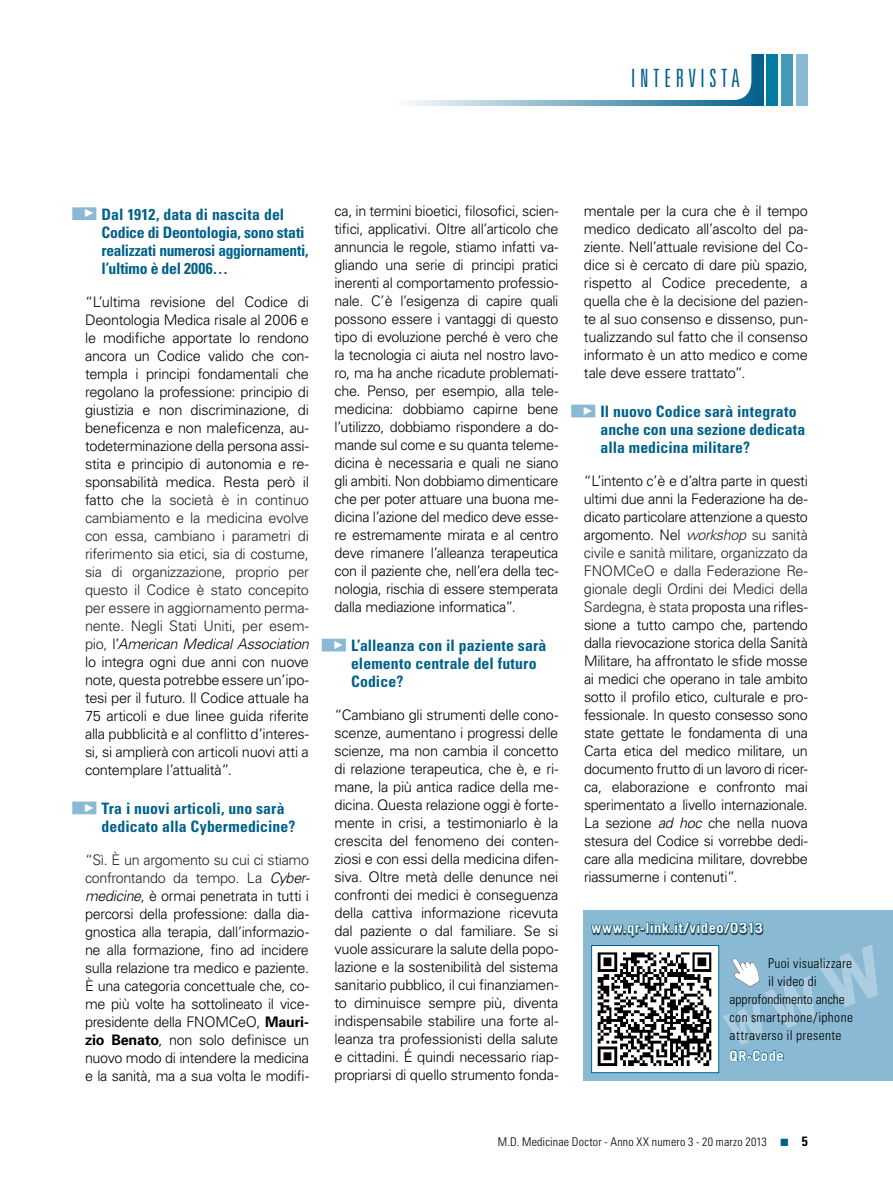
<style>
.page{position:relative;width:893px;height:1191px;background:#fff}
.page>*{position:absolute;margin:0;border:0;box-sizing:border-box;transform-origin:0 0}
.t1{font:300 ultra-condensed 25.2px "Univers";letter-spacing:.185em;color:#00618a}
.t2{font:700 condensed 15.75px/18px "Univers";color:#00618a}
.t3{font:300 14.55px/18px "Univers";letter-spacing:-.02em;color:#000;text-align:justify}
.t4{font:700 14.25px "Trade Gothic";letter-spacing:.03em;color:#fff}
.t5{font:300 condensed 13.5px "Univers";letter-spacing:.025em;color:#000}
.t6{font:300 condensed 13.5px "Univers";color:#000}
.t7{font:300 condensed 12px "Univers";letter-spacing:.015em;color:#000}
.s1{color:#222}
.s2{font-style:italic}
.s3{font-weight:700}
.s4{font-style:italic;color:#222}
.s5{color:#000101}
.s6{color:#00618a}
.s7{font-weight:700;font-size:13.5px}
</style>
<div class="page">
<div style="left:394px;top:54px;width:369px;height:51px;background:linear-gradient(to right,#fcfcfd,#04638b)"></div>
<div style="left:766px;top:54px;width:12px;height:51px;background:#007ca3"></div>
<div style="left:781px;top:54px;width:12px;height:51px;background:#4499ba"></div>
<div style="left:796px;top:54px;width:12px;height:51px;background:#8abad3"></div>
<div style="left:374px;top:0;width:377px;height:100px;background:#fff;border-radius:18px"></div>
<div style="left:72px;top:207px;width:24px;height:13px;background:#8abad3"></div>
<div style="left:72px;top:801px;width:24px;height:13px;background:#8abad3"></div>
<div style="left:322px;top:639px;width:24px;height:12px;background:#8abad3"></div>
<div style="left:571px;top:405px;width:24px;height:12px;background:#8abad3"></div>
<div style="left:584px;top:910px;width:309px;height:170px;background:#8abad3"></div>
<img style="left:593px;top:1062px;width:124px;height:9px">
<svg style="left:591px;top:921px;width:193px;height:141px"></svg>
<h1 class="t1" style="left:631px;top:65px;width:110px">INTERVISTA</h1>
<p class="t2" style="left:102px;top:205px;width:208px;text-indent:-17px"><sup>¼</sup> Dal 1912, data di nascita del<br>Codice di Deontologia, sono stati realizzati numerosi aggiornamenti, l’ultimo è del 2006…</p>
<p class="t3" style="left:85px;top:292px;width:225px">“L’ultima revisione del Codice di Deontologia Medica risale al 2006 e le modifiche apportate lo rendono ancora un Codice valido che con&shy;templa i principi fondamentali che regolano la professione: principio di giustizia e non discriminazione, di beneficenza e non maleficenza, au&shy;todeterminazione della persona assi&shy;stita e principio di autonomia e re&shy;sponsabilità medica. Resta però il fatto che <span class="s1">la società è in continuo cambiamento e la medicina evolve con essa, cambiano i parametri di riferimento sia etici, sia di costume, sia di organizzazione, proprio per questo il Codice è stato concepito per essere in aggiornamento perma&shy;nente. Negli Stati Uniti, per esem&shy;pio,</span> l’<span class="s2">American Medical Association </span>lo integra ogni due anni con nuove note, questa potrebbe essere un’ipo&shy;tesi per il futuro. Il Codice attuale ha 75 articoli e due linee guida riferite alla pubblicità e al conflitto d’interes&shy;si, si amplierà con articoli nuovi atti a contemplare l’attualità”.</p>
<p class="t2" style="left:102px;top:799px;width:195px;text-indent:-17px"><sup>¼</sup> Tra i nuovi articoli, uno sarà dedicato alla Cybermedicine?</p>
<p class="t3" style="left:85px;top:850px;width:226px"><span class="s1">“Sì. È un argomento su cui ci stiamo confrontando da tempo. La</span> <span class="s2">Cyber&shy;medicine</span>, è ormai penetrata in tutti i percorsi della professione: dalla dia&shy;gnostica alla terapia, dall’informazio&shy;ne alla formazione, fino ad incidere sulla relazione tra medico e paziente.<br>È una categoria concettuale che, co&shy;me più volte ha sottolineato il vice&shy;presidente della FNOMCeO, <span class="s3">Mauri&shy;zio Benato</span>, non solo definisce un nuovo modo di intendere la medicina e la sanità, ma a sua volta le modifi-</p>
<p class="t3" style="left:334px;top:201px;width:225px">ca, in termini bioetici, filosofici, scien&shy;tifici, applicativi. Oltre all’articolo che annuncia le regole, stiamo infatti va&shy;gliando una serie di principi pratici inerenti al comportamento professio&shy;nale. C’è l’esigenza di capire quali possono essere i vantaggi di questo tipo di evoluzione perché è vero che la tecnologia ci aiuta nel nostro lavo&shy;ro, ma ha anche ricadute problemati&shy;che. Penso, per esempio, alla tele&shy;medicina: dobbiamo capirne bene l’utilizzo, dobbiamo rispondere a do&shy;mande sul come e su quanta teleme&shy;dicina è necessaria e quali ne siano gli ambiti. Non dobbiamo dimenticare che per poter attuare una buona me&shy;dicina l’azione del medico deve esse&shy;re estremamente mirata e al centro deve rimanere l’alleanza terapeutica con il paziente che, nell’era della tec&shy;nologia, rischia di essere stemperata dalla mediazione informatica”.</p>
<p class="t2" style="left:351px;top:636px;width:197px;text-indent:-17px"><sup>¼</sup> L’alleanza con il paziente sarà elemento centrale del futuro<br>Codice?</p>
<p class="t3" style="left:334px;top:705px;width:225px">“Cambiano gli strumenti delle cono&shy;scenze, aumentano i progressi delle scienze, ma non cambia il concetto di relazione terapeutica, che è, e ri&shy;mane, la più antica radice della me&shy;dicina. Questa relazione oggi è forte&shy;mente in crisi, a testimoniarlo è la crescita del fenomeno dei conten&shy;ziosi e con essi della medicina difen&shy;siva. Oltre metà delle denunce nei confronti dei medici è conseguenza della cattiva informazione ricevuta dal paziente o dal familiare. Se si vuole assicurare la salute della popo&shy;lazione e la sostenibilità del sistema sanitario pubblico, il cui finanziamen&shy;to diminuisce sempre più, diventa indispensabile stabilire una forte al&shy;leanza tra professionisti della salute e cittadini. É quindi necessario riap&shy;propriarsi di quello strumento fonda-</p>
<p class="t3" style="left:584px;top:201px;width:225px">mentale per la cura che è il tempo medico dedicato all’ascolto del pa&shy;ziente. Nell’attuale revisione del Co&shy;dice si è cercato di dare più spazio, rispetto al Codice precedente, a quella che è la decisione del pazien&shy;te al suo consenso e dissenso, pun&shy;tualizzando sul fatto che il consenso informato è un atto medico e come tale deve essere trattato”.</p>
<p class="t2" style="left:601px;top:402px;width:206px;text-indent:-17px"><sup>¼</sup> Il nuovo Codice sarà integrato anche con una sezione dedicata alla medicina militare?</p>
<p class="t3" style="left:584px;top:471px;width:225px">“L’intento c’è e d’altra parte in questi ultimi due anni la Federazione ha de&shy;dicato particolare attenzione a questo argomento. Nel <span class="s4">workshop</span> <span class="s1">su sanità civile e sanità militare, organizzato da FNOMCeO e dalla Federazione Re&shy;gionale degli Ordini dei Medici della Sardegna, è stata</span> <span class="s5">proposta una rifles&shy;sione a tutto campo che, partendo dalla rievocazione storica della Sanità Militare, ha affrontato le sfide mosse ai medici che operano in tale ambito sotto il profilo etico, culturale e pro&shy;fessionale. In questo consesso</span> sono state gettate le fondamenta di un<span class="s5">a C</span>arta etica del medico militar<span class="s5">e,</span> un documento frutto di un lavoro di ricer&shy;ca, elaborazione e confronto mai sperimentato a livello internazionale.<br>La sezione <span class="s2">ad hoc</span> che nella nuova stesura del Codice si vorrebbe dedi&shy;care alla medicina militare, dovrebbe riassumerne i contenuti”.</p>
<p class="t4" style="left:591px;top:919px;width:173px">www.qr-link.it/video/0313</p>
<p class="t5" style="left:768px;top:955px;width:86px">Puoi visualizzare</p>
<p class="t5" style="left:768px;top:973px;width:50px">il video di</p>
<p class="t6" style="left:730px;top:991px;width:117px">approfondimento anche</p>
<p class="t5" style="left:730px;top:1009px;width:125px">con smartphone/iphone</p>
<p class="t5" style="left:730px;top:1027px;width:113px">attraverso il presente</p>
<p class="t4" style="left:730px;top:1046px;width:56px">QR-Code</p>
<p class="t7" style="left:498px;top:1135px;width:312px">M.D. Medicinae Doctor - Anno XX numero 3 - 20 marzo 2013 <span class="s6">■</span> <span class="s7">5</span></p>
</div>
